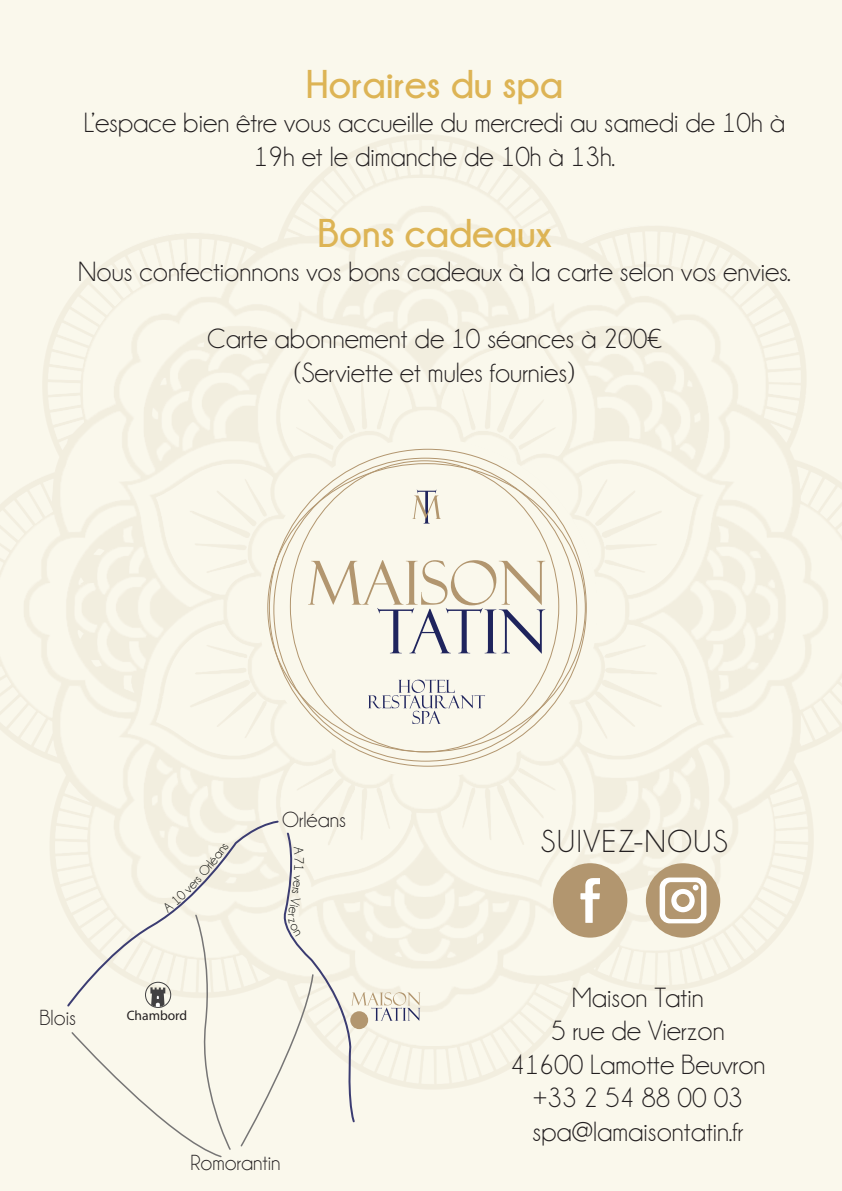
<style>
.page{position:relative;width:842px;height:1191px;background:#faf8ec}
.page>*{position:absolute;margin:0;border:0;box-sizing:border-box;transform-origin:0 0}
.t1{font:700 40px "Champagne&Limousines";color:#ddb455}
.t2{font:32px "Champagne&Limousines";letter-spacing:.05em;color:#231f20}
.t3{font:28px/33.6px "Champagne&Limousines";color:#231f20;text-align:center}
.t4{font:22px "Champagne&Limousines";color:#231f20}
.t5{font:13.6px "Myriad Pro";color:#231f20}
.t6{font:13.6px "Champagne&Limousines";color:#040503}
</style>
<div class="page">
<svg style="left:308px;top:560px;width:237px;height:94px"></svg>
<svg style="left:368px;top:679px;width:117px;height:45px"></svg>
<svg style="left:412px;top:489px;width:29px;height:34px"></svg>
<div style="left:553px;top:863px;width:74px;height:74px;background:#b2966f;border-radius:50%"></div>
<svg style="left:580px;top:878px;width:20px;height:45px"></svg>
<div style="left:646px;top:863px;width:74px;height:74px;background:#b2966f;border-radius:50%"></div>
<div style="left:660px;top:877px;width:46px;height:46px;background:#fff;border-radius:10px"></div>
<div style="left:665px;top:882px;width:36px;height:37px;background:#b2966f;border-radius:6px"></div>
<svg style="left:693px;top:884px;width:6px;height:6px"></svg>
<div style="left:671px;top:889px;width:24px;height:23px;background:#fff;border-radius:50%"></div>
<div style="left:676px;top:894px;width:13px;height:13px;background:#b2966f;border-radius:50%"></div>
<svg style="left:66px;top:819px;width:214px;height:188px"></svg>
<svg style="left:71px;top:843px;width:160px;height:315px"></svg>
<svg style="left:240px;top:831px;width:180px;height:316px"></svg>
<h1 class="t1" style="left:306px;top:63px;width:258px">Horaires du spa</h1>
<p class="t3" style="left:84px;top:106px;width:703px">L’espace bien être vous accueille du mercredi au samedi de 10h à<br>19h et le dimanche de 10h à 13h.</p>
<h1 class="t1" style="left:318px;top:211px;width:235px">Bons cadeaux</h1>
<p class="t3" style="left:78px;top:255px;width:714px">Nous confectionnons vos bons cadeaux à la carte selon vos envies.</p>
<p class="t3" style="left:207px;top:322px;width:456px">Carte abonnement de 10 séances à 200€ (Serviette et mules fournies)</p>
<p class="t4" style="left:282px;top:808px;width:66px">Orléans</p>
<p class="t6" style="left:306px;top:857px;width:9px;rotate:90deg">7</p>
<p class="t4" style="left:39px;top:1006px;width:38px">Blois</p>
<p class="t5" style="left:127px;top:1007px;width:62px">Chambord</p>
<p class="t4" style="left:190px;top:1151px;width:92px">Romorantin</p>
<p class="t2" style="left:541px;top:825px;width:188px">SUIVEZ-NOUS</p>
<p class="t3" style="left:510px;top:980px;width:257px">Maison Tatin<br>5 rue de Vierzon<br>41600 Lamotte Beuvron +33 2 54 88 00 03 spa@lamaisontatin.fr</p>
</div>
